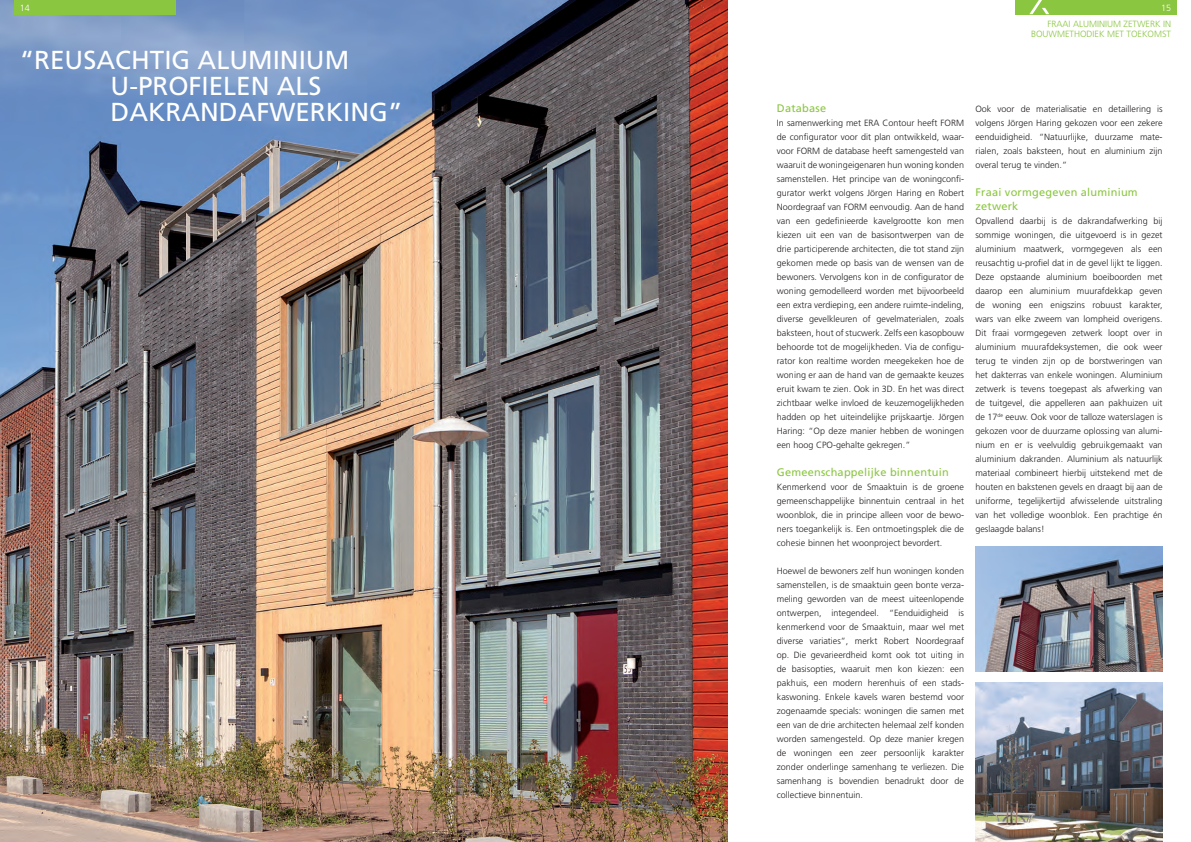
<style>
.page{position:relative;width:1191px;height:842px;background:#fff}
.page>*{position:absolute;margin:0;border:0;box-sizing:border-box;transform-origin:0 0}
.t1{font:26px/26px "Frutiger LT Std";color:#fff}
.t2{font:11px/14px "Frutiger LT Std";letter-spacing:.02em;color:#8bc640}
.t3{font:300 9px/14px "Frutiger LT Std";color:#231f20;text-align:justify}
.t4{font:300 9px/10px "Frutiger LT Std";color:#8bc640;text-align:right}
.t5{font:300 9px "Frutiger LT Std";color:#fff}
</style>
<div class="page">
<img style="left:0;top:0;width:727px;height:842px">
<div style="left:14px;top:0;width:162px;height:14px;background:#8bc640"></div>
<div style="left:1015px;top:0;width:161px;height:14px;background:#8bc640"></div>
<svg style="left:1029px;top:0;width:20px;height:14px"></svg>
<img style="left:975px;top:546px;width:187px;height:125px">
<img style="left:975px;top:683px;width:187px;height:159px">
<p class="t5" style="left:20px;top:3px;width:11px">14</p>
<p class="t5" style="left:1161px;top:3px;width:11px">15</p>
<h1 class="t1" style="left:111px;top:47px;width:293px;text-indent:-91px">“REUSACHTIG ALUMINIUM<br>U-PROFIELEN ALS<br>DAKRANDAFWERKING”</h1>
<p class="t4" style="left:1031px;top:19px;width:142px">FRAAI ALUMINIUM ZETWERK IN<br>BOUWMETHODIEK MET TOEKOMST</p>
<p class="t2" style="left:777px;top:101px;width:51px">Database</p>
<p class="t3" style="left:777px;top:116px;width:189px">In samenwerking met ERA Contour heeft FORM de configurator voor dit plan ontwikkeld, waar&shy;voor FORM de database heeft samengesteld van waaruit de woningeigenaren hun woning konden samenstellen. Het principe van de woningconfi&shy;gurator werkt volgens Jörgen Haring en Robert Noordegraaf van FORM eenvoudig. Aan de hand van een gedefinieerde kavelgrootte kon men kiezen uit een van de basisontwerpen van de drie participerende architecten, die tot stand zijn gekomen mede op basis van de wensen van de bewoners. Vervolgens kon in de configurator de woning gemodelleerd worden met bijvoorbeeld een extra verdieping, een andere ruimte-indeling, diverse gevelkleuren of gevelmaterialen, zoals baksteen, hout of stucwerk. Zelfs een kasopbouw behoorde tot de mogelijkheden. Via de configu&shy;rator kon realtime worden meegekeken hoe de woning er aan de hand van de gemaakte keuzes eruit kwam te zien. Ook in 3D. En het was direct zichtbaar welke invloed de keuzemogelijkheden hadden op het uiteindelijke prijskaartje. Jörgen Haring: “Op deze manier hebben de woningen een hoog CPO-gehalte gekregen.”</p>
<p class="t2" style="left:777px;top:465px;width:173px">Gemeenschappelijke binnentuin</p>
<p class="t3" style="left:777px;top:480px;width:189px">Kenmerkend voor de Smaaktuin is de groene gemeenschappelijke binnentuin centraal in het woonblok, die in principe alleen voor de bewo&shy;ners toegankelijk is. Een ontmoetingsplek die de cohesie binnen het woonproject bevordert.</p>
<p class="t3" style="left:777px;top:564px;width:189px">Hoewel de bewoners zelf hun woningen konden samenstellen, is de smaaktuin geen bonte verza&shy;meling geworden van de meest uiteenlopende ontwerpen, integendeel. “Eenduidigheid is kenmerkend voor de Smaaktuin, maar wel met diverse variaties”, merkt Robert Noordegraaf op. Die gevarieerdheid komt ook tot uiting in de basisopties, waaruit men kon kiezen: een pakhuis, een modern herenhuis of een stads&shy;kaswoning. Enkele kavels waren bestemd voor zogenaamde specials: woningen die samen met een van de drie architecten helemaal zelf konden worden samengesteld. Op deze manier kregen de woningen een zeer persoonlijk karakter zonder onderlinge samenhang te verliezen. Die samenhang is bovendien benadrukt door de collectieve binnentuin.</p>
<p class="t3" style="left:975px;top:102px;width:189px">Ook voor de materialisatie en detaillering is volgens Jörgen Haring gekozen voor een zekere eenduidigheid. “Natuurlijke, duurzame mate&shy;rialen, zoals baksteen, hout en aluminium zijn overal terug te vinden.”</p>
<p class="t2" style="left:975px;top:185px;width:164px">Fraai vormgegeven aluminium zetwerk</p>
<p class="t3" style="left:975px;top:214px;width:189px">Opvallend daarbij is de dakrandafwerking bij sommige woningen, die uitgevoerd is in gezet aluminium maatwerk, vormgegeven als een reusachtig u-profiel dat in de gevel lijkt te liggen.<br>Deze opstaande aluminium boeiboorden met daarop een aluminium muurafdekkap geven de woning een enigszins robuust karakter, wars van elke zweem van lompheid overigens.<br>Dit fraai vormgegeven zetwerk loopt over in aluminium muurafdeksystemen, die ook weer terug te vinden zijn op de borstweringen van het dakterras van enkele woningen. Aluminium zetwerk is tevens toegepast als afwerking van de tuitgevel, die appelleren aan pakhuizen uit de 17<sup>de</sup> eeuw. Ook voor de talloze waterslagen is gekozen voor de duurzame oplossing van alumi&shy;nium en er is veelvuldig gebruikgemaakt van aluminium dakranden. Aluminium als natuurlijk materiaal combineert hierbij uitstekend met de houten en bakstenen gevels en draagt bij aan de uniforme, tegelijkertijd afwisselende uitstraling van het volledige woonblok. Een prachtige én geslaagde balans!</p>
</div>
